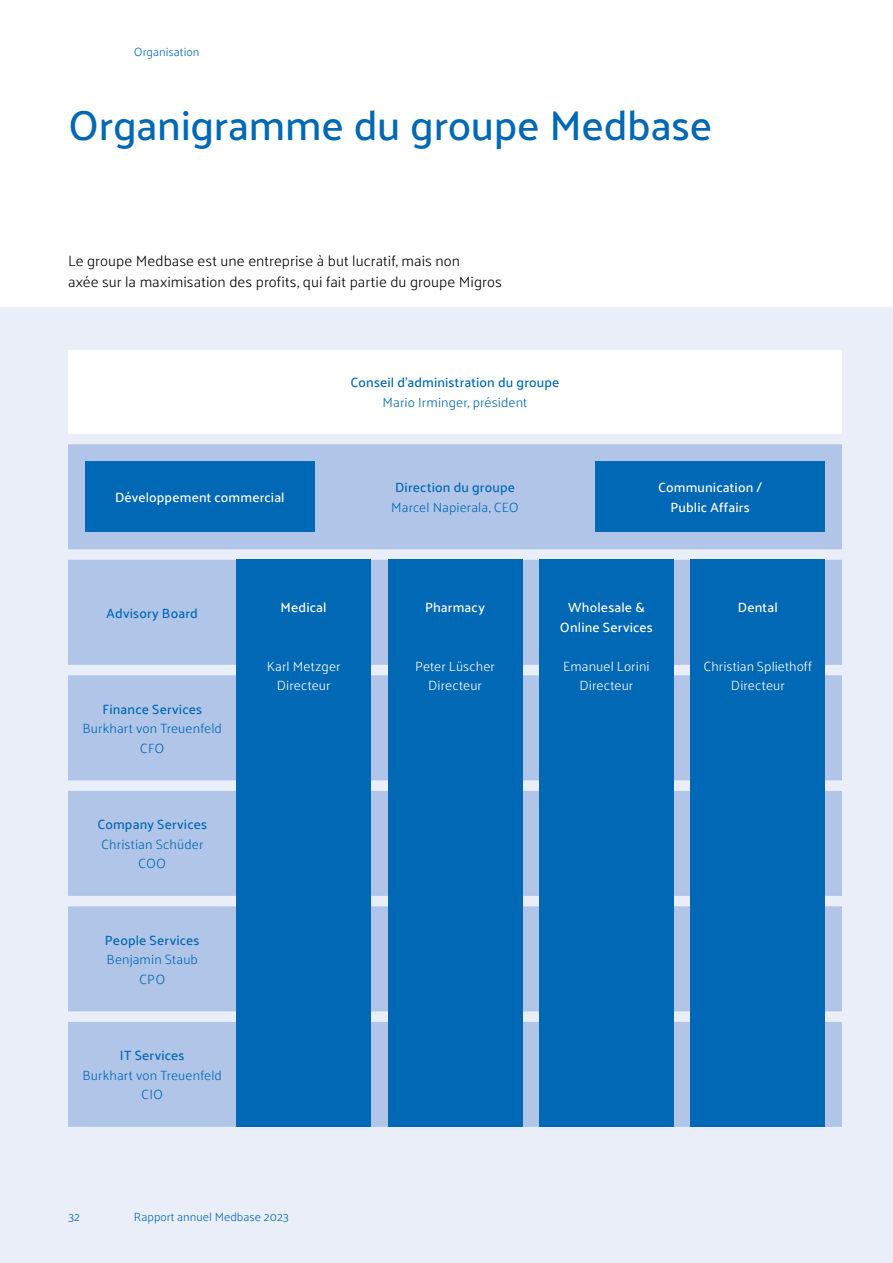
<style>
.page{position:relative;width:893px;height:1263px;background:#fff}
.page>*{position:absolute;margin:0;border:0;box-sizing:border-box;transform-origin:0 0}
.t1{font:500 42px "Palanquin";letter-spacing:-.005em;color:#0068b4}
.t2{font:300 15px/21px "Palanquin";letter-spacing:.005em;color:#000}
.t3{font:300 13.5px/19.5px "Palanquin";letter-spacing:.005em;color:#0068b4;text-align:center}
.t4{font:500 13.5px "Palanquin";letter-spacing:.01em;color:#0068b4}
.t5{font:500 13.5px/19.5px "Palanquin";letter-spacing:.01em;color:#fff;text-align:center}
.t6{font:300 13.5px/19.5px "Palanquin";letter-spacing:.005em;color:#fff;text-align:center}
.t7{font:300 12px "Palanquin";color:#0068b4}
</style>
<div class="page">
<div style="left:0;top:308px;width:893px;height:955px;background:#e9eef9"></div>
<svg style="left:68px;top:444px;width:774px;height:683px;background:#b3c7e8"></svg>
<div style="left:68px;top:350px;width:774px;height:84px;background:#fff"></div>
<div style="left:388px;top:560px;width:134px;height:567px;background:#0068b4"></div>
<div style="left:539px;top:560px;width:135px;height:567px;background:#0068b4"></div>
<div style="left:236px;top:560px;width:135px;height:567px;background:#0068b4"></div>
<div style="left:691px;top:560px;width:134px;height:567px;background:#0068b4"></div>
<div style="left:595px;top:461px;width:230px;height:71px;background:#0068b4"></div>
<div style="left:85px;top:461px;width:230px;height:71px;background:#0068b4"></div>
<p class="t7" style="left:134px;top:45px;width:67px">Organisation</p>
<h1 class="t1" style="left:68px;top:101px;width:646px">Organigramme du groupe Medbase</h1>
<p class="t2" style="left:68px;top:250px;width:435px">Le groupe Medbase est une entreprise à but lucratif, mais non<br>axée sur la maximisation des profits, qui fait partie du groupe Migros</p>
<p class="t5" style="left:115px;top:488px;width:171px">Développement commercial</p>
<p class="t4" style="left:351px;top:375px;width:210px">Conseil d’administration du groupe</p>
<p class="t3" style="left:383px;top:392px;width:146px">Mario Irminger, président</p>
<p class="t4" style="left:395px;top:480px;width:121px">Direction du groupe</p>
<p class="t3" style="left:391px;top:497px;width:129px">Marcel Napierala, CEO</p>
<p class="t5" style="left:658px;top:478px;width:105px">Communication /<br>Public Affairs</p>
<p class="t4" style="left:107px;top:605px;width:93px">Advisory Board</p>
<p class="t4" style="left:102px;top:701px;width:101px">Finance Services</p>
<p class="t3" style="left:83px;top:719px;width:141px">Burkhart von Treuenfeld<br>CFO</p>
<p class="t4" style="left:97px;top:816px;width:111px">Company Services</p>
<p class="t3" style="left:101px;top:834px;width:104px">Christian Schüder<br>COO</p>
<p class="t4" style="left:105px;top:932px;width:96px">People Services</p>
<p class="t3" style="left:107px;top:950px;width:93px">Benjamin Staub<br>CPO</p>
<p class="t4" style="left:120px;top:1047px;width:66px">IT Services</p>
<p class="t3" style="left:83px;top:1065px;width:141px">Burkhart von Treuenfeld<br>CIO</p>
<p class="t5" style="left:281px;top:598px;width:48px">Medical</p>
<p class="t6" style="left:267px;top:656px;width:75px">Karl Metzger<br>Directeur</p>
<p class="t5" style="left:425px;top:598px;width:61px">Pharmacy</p>
<p class="t6" style="left:415px;top:656px;width:81px">Peter Lüscher<br>Directeur</p>
<p class="t5" style="left:560px;top:598px;width:94px">Wholesale &amp;<br>Online Services</p>
<p class="t6" style="left:563px;top:656px;width:88px">Emanuel Lorini<br>Directeur</p>
<p class="t5" style="left:738px;top:598px;width:41px">Dental</p>
<p class="t6" style="left:703px;top:656px;width:110px">Christian Spliethoff<br>Directeur</p>
<p class="t7" style="left:68px;top:1210px;width:13px">32</p>
<p class="t7" style="left:134px;top:1210px;width:157px">Rapport annuel Medbase 2023</p>
</div>
